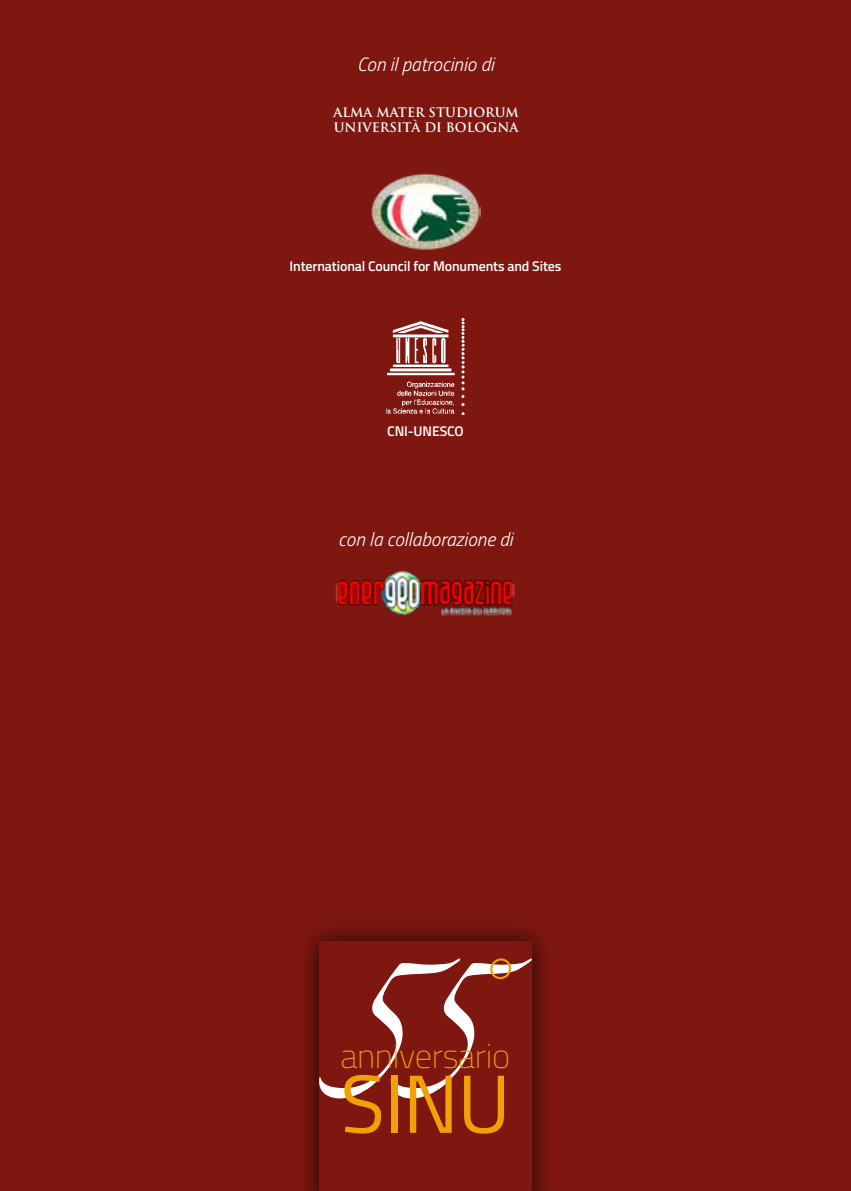
<style>
.page{position:relative;width:851px;height:1191px;background:#fff}
.page>*{position:absolute;margin:0;border:0;box-sizing:border-box;transform-origin:0 0}
.t1{font:82.4px "Titillium";color:#f1a006}
.t2{font:100 34.4px "Titillium";letter-spacing:-.01em;color:#f1a006}
.t3{font:italic 300 19.2px "Titillium";color:#fff}
.t4{font:600 14px "Titillium";letter-spacing:-.01em;color:#fff}
.t5{font:700 12.8px/15.4px "Trajan";color:#fff}
</style>
<div class="page">
<div style="left:0;top:0;width:850px;height:1191px;background:#7e1710"></div>
<div style="left:295px;top:917px;width:260px;height:274px;background:#000;opacity:.75"></div>
<div style="left:319px;top:941px;width:212px;height:250px;background:#7e1710"></div>
<svg style="left:319px;top:958px;width:212px;height:140px"></svg>
<img style="left:387px;top:318px;width:77px;height:96px">
<img style="left:371px;top:173px;width:109px;height:77px">
<img style="left:336px;top:571px;width:179px;height:45px">
<h3 class="t3" style="left:357px;top:51px;width:138px">Con il patrocinio di</h3>
<p class="t5" style="left:333px;top:105px;width:187px">ALMA MATER STUDIORUM<br>UNIVERSITÀ DI BOLOGNA</p>
<p class="t4" style="left:289px;top:255px;width:273px">International Council for Monuments and Sites</p>
<p class="t4" style="left:387px;top:420px;width:78px">CNI-UNESCO</p>
<h3 class="t3" style="left:338px;top:526px;width:176px">con la collaborazione di</h3>
<h2 class="t2" style="left:340px;top:1031px;width:171px">anniversario</h2>
<h1 class="t1" style="left:340px;top:1043px;width:172px">SINU</h1>
</div>
